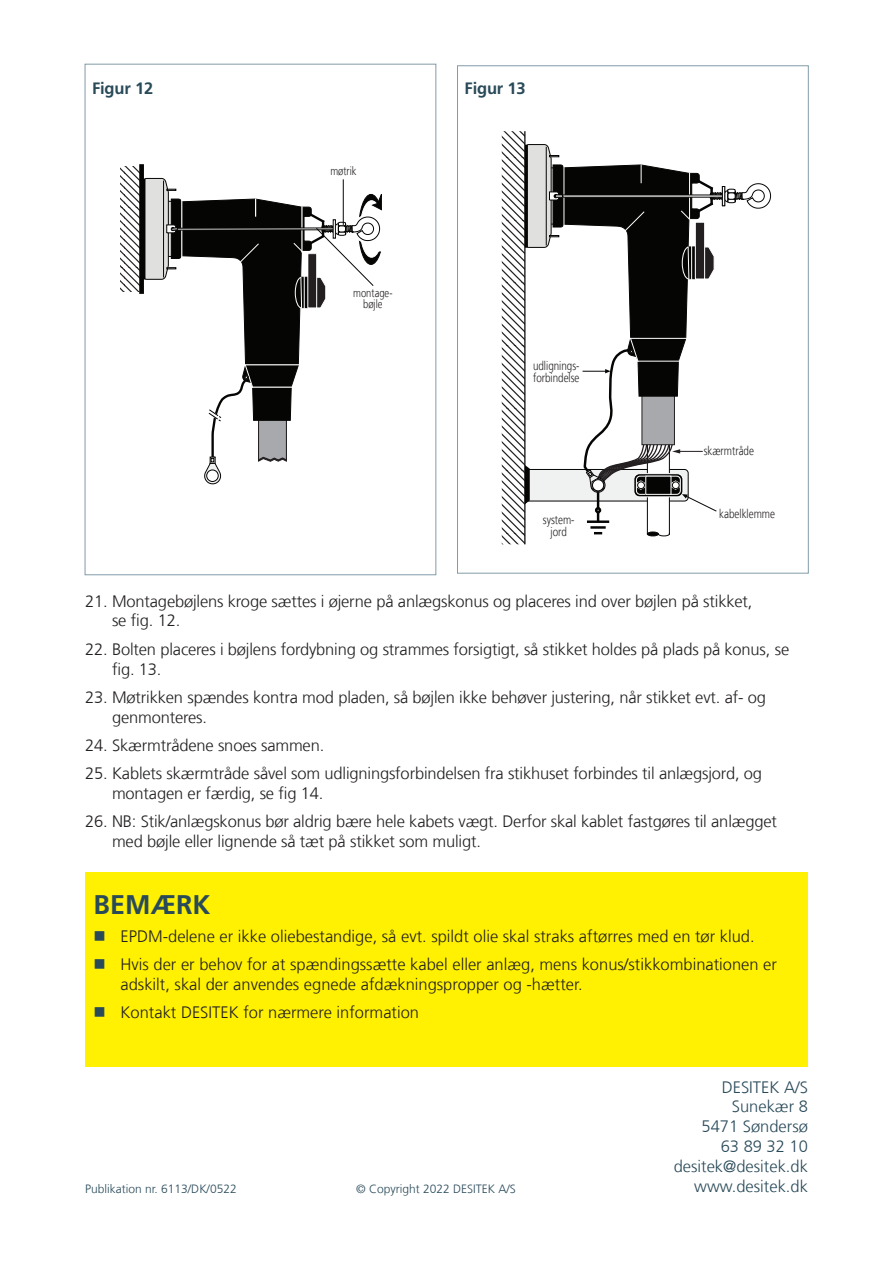
<style>
.page{position:relative;width:893px;height:1263px;background:#fff}
.page>*{position:absolute;margin:0;border:0;box-sizing:border-box;transform-origin:0 0}
.Headline_65_18pt_Ant{font:700 27px "Frutiger LT Com";color:#294a59}
.t1{font:300 16.5px/19.8px "Frutiger LT Com";letter-spacing:-.01em;color:#231f20}
.Adresse{font:300 16.5px "Frutiger LT Com";color:#294a59}
.Figur{font:700 16.5px "Frutiger LT Com";letter-spacing:-.01em;color:#294a59}
.t2{font:300 12.3px/12.3px "Frutiger LT Com";color:#231f20;text-align:center;scale:.8 1}
.Footer_bagside{font:300 12px "Frutiger LT Com";color:#294a59}
.t3{font:300 11.85px/11.9px "Frutiger LT Com";color:#231f20;text-align:center;scale:.8 1}
</style>
<div class="page">
<div style="left:85px;top:873px;width:723px;height:194px;background:#fff101"></div>
<svg style="left:120px;top:167px;width:19px;height:124px"></svg>
<div style="left:139px;top:167px;width:5px;height:124px;background:#050504"></div>
<svg style="left:144px;top:178px;width:238px;height:306px"></svg>
<svg style="left:502px;top:131px;width:23px;height:413px"></svg>
<hr style="left:524px;top:132px;width:1px;height:412px;background:#050504">
<svg style="left:524px;top:144px;width:247px;height:401px"></svg>
<p class="Figur" style="left:92px;top:79px;width:63px">Figur 12</p>
<p class="t3" style="left:330px;top:165px;width:34px">møtrik</p>
<p class="t3" style="left:353px;top:287px;width:51px">montage&shy;bøjle</p>
<p class="Figur" style="left:465px;top:78px;width:63px">Figur 13</p>
<p class="t2" style="left:533px;top:359px;width:60px;text-align:left">udlignings&shy;forbindelse</p>
<p class="t2" style="left:543px;top:513px;width:41px">system&shy;jord</p>
<p class="t2" style="left:704px;top:444px;width:64px">skærmtråde</p>
<p class="t2" style="left:719px;top:508px;width:71px">kabelklemme</p>
<p class="t1" style="left:112px;top:591px;width:642px;text-indent:-27px">21. Montagebøjlens kroge sættes i øjerne på anlægskonus og placeres ind over bøjlen på stikket, se fig. 12.</p>
<p class="t1" style="left:112px;top:639px;width:679px;text-indent:-27px">22. Bolten placeres i bøjlens fordybning og strammes forsigtigt, så stikket holdes på plads på konus, se fig. 13.</p>
<p class="t1" style="left:112px;top:687px;width:655px;text-indent:-27px">23. Møtrikken spændes kontra mod pladen, så bøjlen ikke behøver justering, når stikket evt. af- og genmonteres.</p>
<p class="t1" style="left:85px;top:735px;width:241px">24. Skærmtrådene snoes sammen.</p>
<p class="t1" style="left:112px;top:764px;width:651px;text-indent:-27px">25. Kablets skærmtråde såvel som udligningsforbindelsen fra stikhuset forbindes til anlægsjord, og montagen er færdig, se fig 14.</p>
<p class="t1" style="left:112px;top:812px;width:666px;text-indent:-27px">26. NB: Stik/anlægskonus bør aldrig bære hele kabets vægt. Derfor skal kablet fastgøres til anlægget med bøjle eller lignende så tæt på stikket som muligt.</p>
<p class="Headline_65_18pt_Ant" style="left:94px;top:888px;width:119px">BEMÆRK</p>
<p class="t1" style="left:121px;top:926px;width:636px">EPDM-delene er ikke oliebestandige, så evt. spildt olie skal straks aftørres med en tør klud.</p>
<p class="t1" style="left:121px;top:955px;width:658px">Hvis der er behov for at spændingssætte kabel eller anlæg, mens konus/stikkombinationen er adskilt, skal der anvendes egnede afdækningspropper og -hætter.</p>
<p class="t1" style="left:121px;top:1003px;width:300px">Kontakt DESITEK for nærmere information</p>
<p class="Footer_bagside" style="left:85px;top:1182px;width:153px">Publikation nr. 6113/DK/0522</p>
<p class="Footer_bagside" style="left:356px;top:1182px;width:161px">© Copyright 2022 DESITEK A/S</p>
<p class="Adresse" style="left:722px;top:1077px;width:88px">DESITEK A/S</p>
<p class="Adresse" style="left:732px;top:1097px;width:78px">Sunekær 8</p>
<p class="Adresse" style="left:701px;top:1117px;width:108px">5471 Søndersø</p>
<p class="Adresse" style="left:721px;top:1136px;width:89px">63 89 32 10</p>
<p class="Adresse" style="left:674px;top:1156px;width:136px">desitek@desitek.dk</p>
<p class="Adresse" style="left:694px;top:1176px;width:115px">www.desitek.dk</p>
</div>
